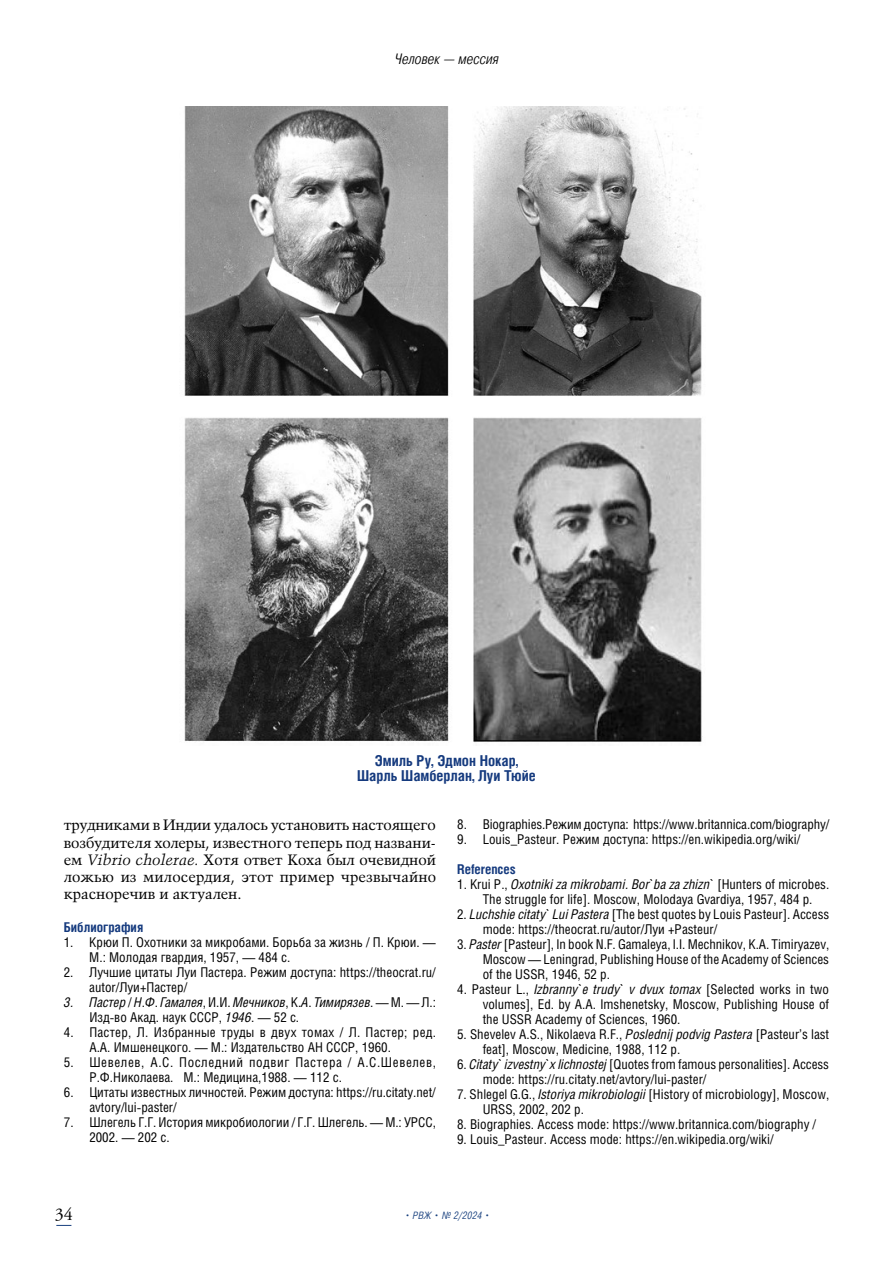
<style>
.page{position:relative;width:893px;height:1263px;background:#fff}
.page>*{position:absolute;margin:0;border:0;box-sizing:border-box;transform-origin:0 0}
.t1{font:18px "APC Garamond C";color:#000}
.t2{font:15px/17.2px "Talisman";letter-spacing:.01em;color:#000;text-align:justify}
.t3{font:700 15px/15px "Helios Cond";color:#153a7e;text-align:center}
.t4{font:italic 300 15px "Pragmatica Cond";color:#000}
.t5{font:13.5px/15px "Helios Cond";color:#000}
.t6{font:13.5px/15px "Helios Cond";letter-spacing:.02em;color:#000}
.t7{font:13.5px/15px "Helios Cond";letter-spacing:.045em;color:#000}
.t8{font:700 13.5px "Helios Cond";color:#153a7e}
.t9{font:italic 300 10.5px "Pragmatica Cond";letter-spacing:.02em;color:#18407e}
.s1{font-style:italic}
</style>
<div class="page">
<svg style="left:56px;top:1225px;width:15px;height:1px"></svg>
<img style="left:184px;top:106px;width:518px;height:637px">
<p class="t4" style="left:394px;top:50px;width:106px">Человек — мессия</p>
<p class="t3" style="left:357px;top:752px;width:180px">Эмиль Ру, Эдмон Нокар,<br>Шарль Шамберлан, Луи Тюйе</p>
<p class="t2" style="left:64px;top:816px;width:374px">трудниками в Индии удалось установить настоящего возбудителя холеры, известного теперь под названи&shy;ем <span class="s1">Vibrio cholerae.</span> Хотя ответ Коха был очевидной ложью из милосердия, этот пример чрезвычайно красноречив и актуален.</p>
<p class="t8" style="left:64px;top:919px;width:81px">Библиография</p>
<p class="t5" style="left:89px;top:935px;width:348px;text-indent:-26px">1. Крюи П. Охотники за микробами. Борьба за жизнь / П. Крюи. —<br>М.: Молодая гвардия, 1957, — 484 с.</p>
<p class="t5" style="left:89px;top:965px;width:348px;text-indent:-26px">2. Лучшие цитаты Луи Пастера. Режим доступа: https://theocrat.ru/ autor/Луи+Пастер/</p>
<p class="t5" style="left:89px;top:995px;width:348px;text-indent:-26px"><span class="s1">3. Пастер</span> / <span class="s1">Н</span>.<span class="s1">Ф</span>. <span class="s1">Гамалея</span>, И.И. <span class="s1">Мечников</span>, К.<span class="s1">А</span>. <span class="s1">Тимирязев</span>. — М. — Л.:<br>Изд-во Акад. наук СССР, <span class="s1">1946</span>. — 52 с.</p>
<p class="t6" style="left:89px;top:1025px;width:348px;text-indent:-26px">4. Пастер, Л. Избранные труды в двух томах / Л. Пастер; ред.<br>А.А. Имшенецкого. — М.: Издательство АН СССР, 1960.</p>
<p class="t7" style="left:89px;top:1055px;width:348px;text-indent:-26px">5. Шевелев, А.С. Последний подвиг Пастера / А.С.Шевелев,<br>Р.Ф.Николаева. ‒М.: Медицина,1988. — 112 с.</p>
<p class="t5" style="left:89px;top:1085px;width:348px;text-indent:-26px">6. Цитаты известных личностей. Режим доступа: https://ru.citaty.net/ avtory/lui-paster/</p>
<p class="t5" style="left:89px;top:1115px;width:348px;text-indent:-26px">7. Шлегель Г.Г. История микробиологии / Г.Г. Шлегель. — М.: УРСС,<br>2002. — 202 с.</p>
<p class="t5" style="left:457px;top:817px;width:374px">8. Biographies.Режим доступа: https://www.britannica.com/biography/</p>
<p class="t5" style="left:457px;top:832px;width:345px">9. Louis_Pasteur. Режим доступа: https://en.wikipedia.org/wiki/</p>
<p class="t8" style="left:457px;top:861px;width:60px">References</p>
<p class="t5" style="left:483px;top:877px;width:348px;text-indent:-26px">1. Krui P., <span class="s1">Oxotniki za mikrobami. Bor`ba za zhizn</span>` [Hunters of microbes.<br>The struggle for life]. Moscow, Molodaya Gvardiya, 1957, 484 p.</p>
<p class="t5" style="left:483px;top:907px;width:348px;text-indent:-26px">2. <span class="s1">Luchshie citaty` Lui Pastera</span> [The best quotes by Louis Pasteur]. Access mode: https://theocrat.ru/autor/Луи +Pasteur/</p>
<p class="t5" style="left:483px;top:937px;width:348px;text-align:justify;text-indent:-26px">3. <span class="s1">Paster</span> [Pasteur], In book N.F. Gamaleya, I.I. Mechnikov, K.A. Timiryazev, Moscow — Leningrad, Publishing House of the Academy of Sciences of the USSR, 1946, 52 p.</p>
<p class="t5" style="left:483px;top:982px;width:348px;text-align:justify;text-indent:-26px">4. Pasteur L., <span class="s1">Izbranny`e trudy` v dvux tomax</span> [Selected works in two volumes], Ed. by A.A. Imshenetsky, Moscow, Publishing House of the USSR Academy of Sciences, 1960.</p>
<p class="t5" style="left:483px;top:1027px;width:348px;text-indent:-26px">5. Shevelev A.S., Nikolaeva R.F., <span class="s1">Poslednij podvig Pastera</span> [Pasteur’s last feat], Moscow, Medicine, 1988, 112 p.</p>
<p class="t5" style="left:483px;top:1057px;width:348px;text-indent:-26px">6. <span class="s1">Citaty` izvestny`x lichnostej</span> [Quotes from famous personalities]. Access mode: https://ru.citaty.net/avtory/lui-paster/</p>
<p class="t5" style="left:483px;top:1087px;width:348px;text-indent:-26px">7. Shlegel G.G., <span class="s1">Istoriya mikrobiologii</span> [History of microbiology], Moscow,<br>URSS, 2002, 202 p.</p>
<p class="t5" style="left:457px;top:1117px;width:361px">8. Biographies. Access mode: https://www.britannica.com/biography /</p>
<p class="t5" style="left:457px;top:1132px;width:318px">9. Louis_Pasteur. Access mode: https://en.wikipedia.org/wiki/</p>
<h1 class="t1" style="left:55px;top:1204px;width:19px">34</h1>
<p class="t9" style="left:405px;top:1209px;width:86px">• РВЖ • № 2/2024 •</p>
</div>
